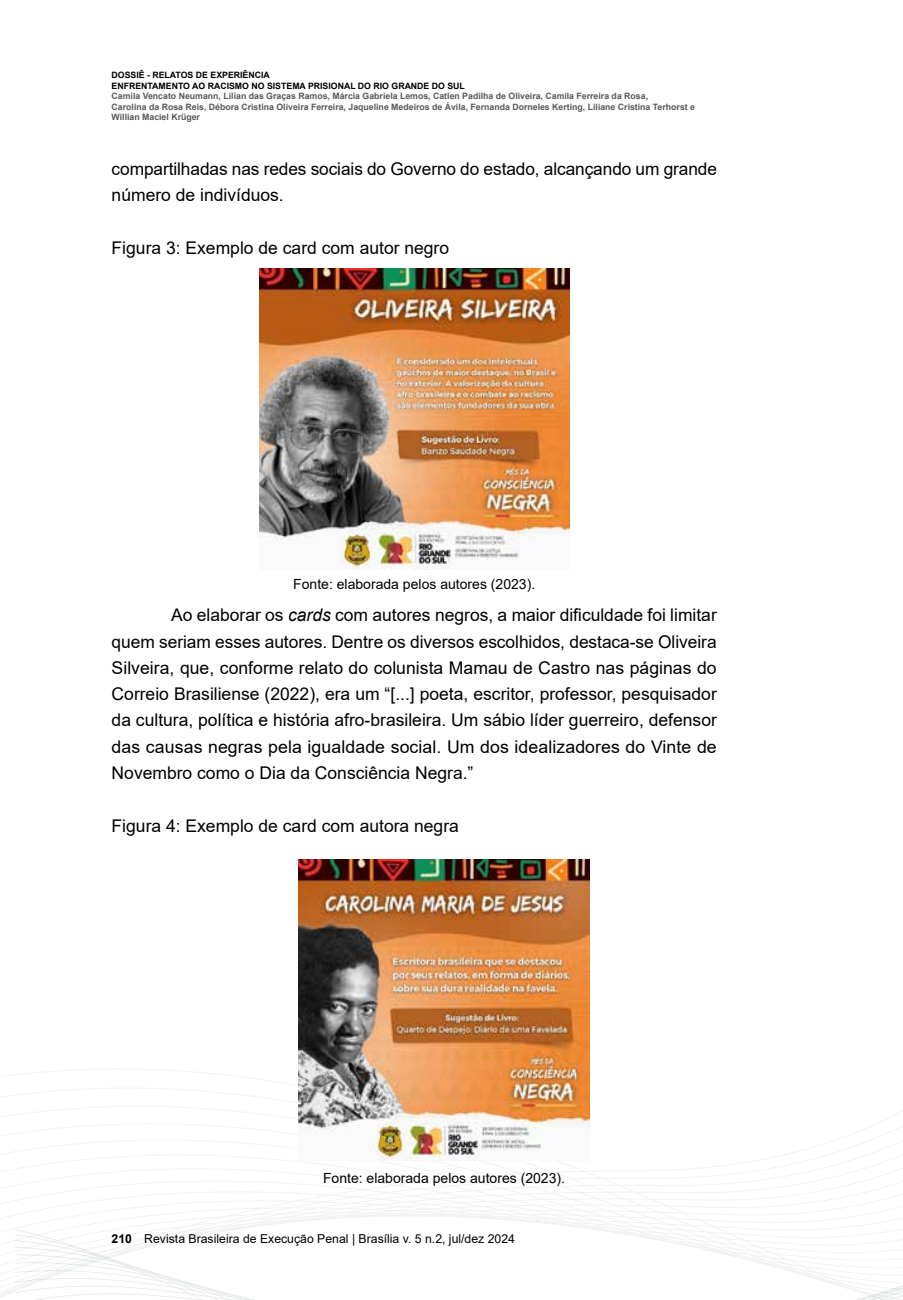
<style>
.page{position:relative;width:903px;height:1300px;background:#fff}
.page>*{position:absolute;margin:0;border:0;box-sizing:border-box;transform-origin:0 0}
.t1{font:17.5px/26.2px "Arial";color:#000}
.t2{font:14px "Arial";color:#000}
.t3{font:12.25px "Arial";color:#000}
.t4{font:700 8.75px/10.5px "Arial";color:#58595b}
.t5{font:700 8.75px/10.5px "Arial";color:#000}
.s1{font-style:italic}
.s2{font-weight:700}
</style>
<div class="page">
<svg style="left:15px;top:859px;width:888px;height:441px"></svg>
<img style="left:259px;top:269px;width:310px;height:301px">
<img style="left:299px;top:859px;width:290px;height:301px">
<p class="t5" style="left:112px;top:70px;width:355px">DOSSIÊ - RELATOS DE EXPERIÊNCIA<br>ENFRENTAMENTO AO RACISMO NO SISTEMA PRISIONAL DO RIO GRANDE DO SUL</p>
<p class="t4" style="left:112px;top:91px;width:585px">Camila Vencato Neumann, Lilian das Graças Ramos, Márcia Gabriela Lemos, Catlen Padilha de Oliveira, Camila Ferreira da Rosa,<br>Carolina da Rosa Reis, Débora Cristina Oliveira Ferreira, Jaqueline Medeiros de Ávila, Fernanda Dorneles Kerting, Liliane Cristina Terhorst e<br>Willian Maciel Krüger</p>
<p class="t1" style="left:112px;top:156px;width:607px">compartilhadas nas redes sociais do Governo do estado, alcançando um grande número de indivíduos.</p>
<p class="t1" style="left:112px;top:234px;width:339px">Figura 3: Exemplo de card com autor negro</p>
<p class="t2" style="left:293px;top:575px;width:244px">Fonte: elaborada pelos autores (2023).</p>
<p class="t1" style="left:112px;top:602px;width:607px;text-align:justify;text-indent:60px">Ao elaborar os <span class="s1">cards</span> com autores negros, a maior dificuldade foi limitar quem seriam esses autores. Dentre os diversos escolhidos, destaca-se Oliveira Silveira, que, conforme relato do colunista Mamau de Castro nas páginas do Correio Brasiliense (2022), era um “[...] poeta, escritor, professor, pesquisador da cultura, política e história afro-brasileira. Um sábio líder guerreiro, defensor das causas negras pela igualdade social. Um dos idealizadores do Vinte de Novembro como o Dia da Consciência Negra.”</p>
<p class="t1" style="left:112px;top:812px;width:349px">Figura 4: Exemplo de card com autora negra</p>
<p class="t2" style="left:323px;top:1169px;width:244px">Fonte: elaborada pelos autores (2023).</p>
<p class="t3" style="left:112px;top:1230px;width:405px"><span class="s2">210</span> Revista Brasileira de Execução Penal | Brasília v. 5 n.2, jul/dez 2024</p>
</div>
